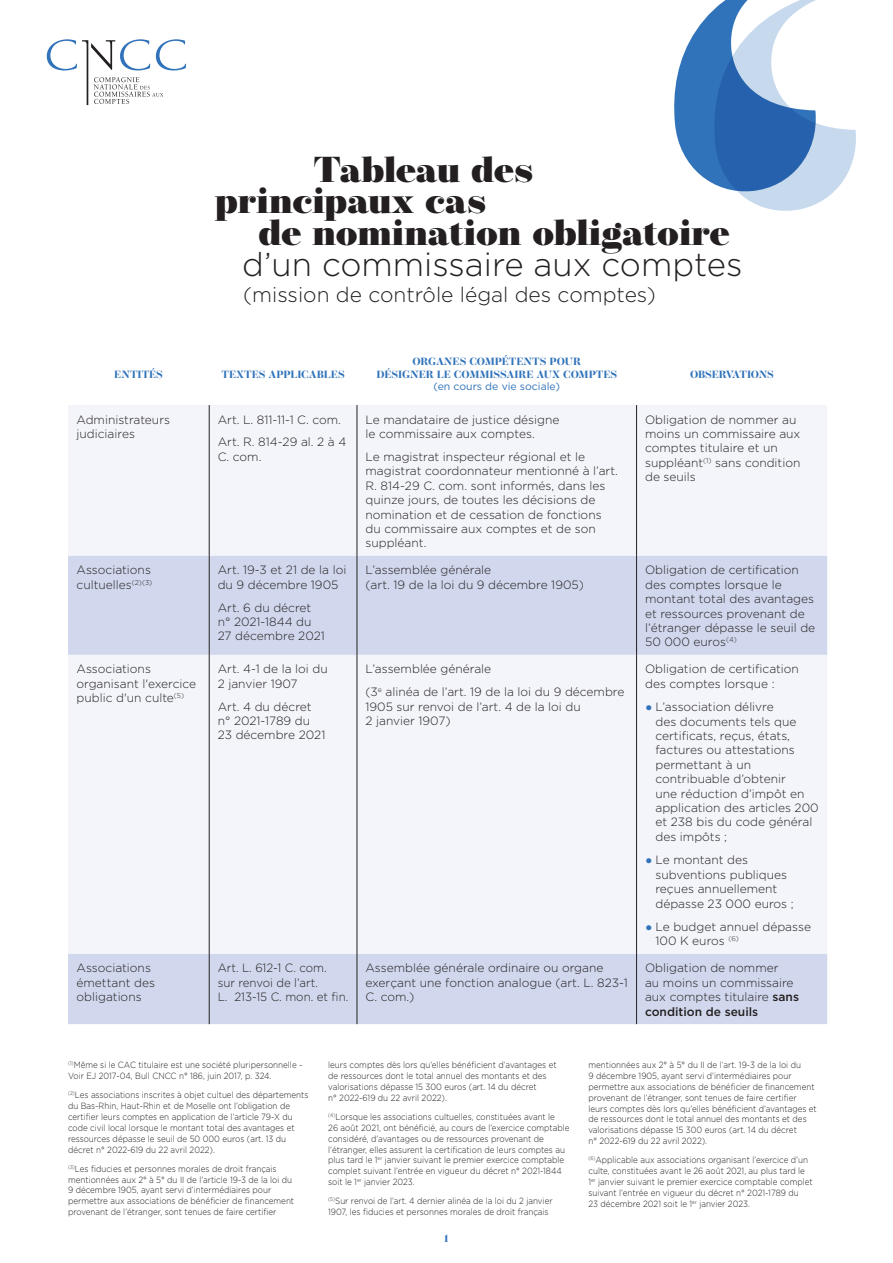
<style>
.page{position:relative;width:893px;height:1263px;background:#fff}
.page>*{position:absolute;margin:0;border:0;box-sizing:border-box;transform-origin:0 0}
.t1{font:900 36px/31.5px "Operetta 12";color:#231f20}
.t2{font:300 33px "Gotham";color:#231f20}
.t3{font:300 21px "Gotham";color:#231f20}
.t4{font:300 12px/14.4px "Gotham HTF";color:#231f20}
.t5{font:300 12px/14.4px "Gotham HTF";color:#231f20;scale:.96 1}
.t6{font:700 10.5px/12.6px "Operetta 12";color:#3073ba;text-align:center}
.t7{font:10.5px "Gotham";color:#3073ba}
.t8{font:300 9px/10.8px "Gotham HTF";color:#231f20;scale:.9 1}
.s1{font-family:"Gotham";font-weight:900;font-size:15px;color:#3073ba}
.s2{font-weight:500}
</style>
<div class="page">
<svg style="left:674px;top:0;width:182px;height:211px"></svg>
<div style="left:68px;top:405px;width:759px;height:151px;background:#f3f5fa"></div>
<svg style="left:68px;top:556px;width:759px;height:468px;fill:#f3f5fa"></svg>
<hr style="left:209px;top:556px;width:1px;height:99px;background:#231f20">
<hr style="left:357px;top:556px;width:1px;height:99px;background:#231f20">
<hr style="left:636px;top:556px;width:1px;height:99px;background:#231f20">
<hr style="left:209px;top:655px;width:1px;height:299px;background:#231f20">
<hr style="left:357px;top:655px;width:1px;height:299px;background:#231f20">
<hr style="left:636px;top:655px;width:1px;height:299px;background:#231f20">
<hr style="left:209px;top:954px;width:1px;height:70px;background:#231f20">
<hr style="left:357px;top:954px;width:1px;height:70px;background:#231f20">
<hr style="left:636px;top:954px;width:1px;height:70px;background:#231f20">
<hr style="left:209px;top:405px;width:1px;height:151px;background:#231f20">
<hr style="left:357px;top:405px;width:1px;height:151px;background:#231f20">
<hr style="left:636px;top:405px;width:1px;height:151px;background:#231f20">
<svg style="left:47px;top:39px;width:139px;height:66px"></svg>
<h1 class="t1" style="left:215px;top:154px;width:320px;text-indent:99px">Tableau des principaux cas</h1>
<h1 class="t1" style="left:259px;top:217px;width:473px">de nomination obligatoire</h1>
<h2 class="t2" style="left:242px;top:244px;width:502px">d’un commissaire aux comptes</h2>
<h3 class="t3" style="left:243px;top:281px;width:414px">(mission de contrôle légal des comptes)</h3>
<p class="t6" style="left:114px;top:368px;width:50px">ENTITÉS</p>
<p class="t6" style="left:222px;top:368px;width:125px">TEXTES APPLICABLES</p>
<h3 class="t4" style="left:77px;top:412px;width:95px">Administrateurs judiciaires</h3>
<h3 class="t4" style="left:218px;top:408px;width:130px;line-height:23px">Art. L. 811-11-1 C. com.<br>Art. R. 814-29 al. 2 à 4</h3>
<h3 class="t4" style="left:218px;top:449px;width:45px">C. com.</h3>
<h3 class="t4" style="left:77px;top:563px;width:77px">Associations cultuelles<sup>(2)(3)</sup></h3>
<h3 class="t4" style="left:218px;top:563px;width:130px">Art. 19-3 et 21 de la loi du 9 décembre 1905</h3>
<h3 class="t4" style="left:218px;top:600px;width:109px">Art. 6 du décret n° 2021-1844 du<br>27 décembre 2021</h3>
<h3 class="t4" style="left:77px;top:662px;width:121px">Associations organisant l'exercice public d'un culte<sup>(5)</sup></h3>
<h3 class="t4" style="left:218px;top:662px;width:112px">Art. 4-1 de la loi du<br>2 janvier 1907</h3>
<h3 class="t4" style="left:218px;top:699px;width:109px">Art. 4 du décret n° 2021-1789 du<br>23 décembre 2021</h3>
<p class="t6" style="left:376px;top:355px;width:242px">ORGANES COMPÉTENTS POUR<br>DÉSIGNER LE COMMISSAIRE AUX COMPTES</p>
<p class="t7" style="left:433px;top:380px;width:128px">(en cours de vie sociale)</p>
<h3 class="t4" style="left:365px;top:412px;width:196px">Le mandataire de justice désigne le commissaire aux comptes.</h3>
<p class="t4" style="left:365px;top:449px;width:254px">Le magistrat inspecteur régional et le magistrat coordonnateur mentionné à l’art.<br>R. 814-29 C. com. sont informés, dans les quinze jours, de toutes les décisions de nomination et de cessation de fonctions du commissaire aux comptes et de son suppléant.</p>
<p class="t6" style="left:690px;top:368px;width:85px">OBSERVATIONS</p>
<h3 class="t4" style="left:645px;top:412px;width:157px">Obligation de nommer au moins un commissaire aux comptes titulaire et un suppléant<sup>(1)</sup> sans condition de seuils</h3>
<h3 class="t4" style="left:365px;top:563px;width:220px">L’assemblée générale<br>(art. 19 de la loi du 9 décembre 1905)</h3>
<h3 class="t4" style="left:645px;top:563px;width:172px">Obligation de certification des comptes lorsque le montant total des avantages et ressources provenant de l’étranger dépasse le seuil de<br>50 000 euros<sup>(4)</sup></h3>
<h3 class="t4" style="left:365px;top:657px;width:260px;line-height:23px">L’assemblée générale<br>(3<sup>e</sup> alinéa de l’art. 19 de la loi du 9 décembre</h3>
<h3 class="t4" style="left:365px;top:699px;width:217px">1905 sur renvoi de l’art. 4 de la loi du<br>2 janvier 1907)</h3>
<h3 class="t4" style="left:645px;top:662px;width:155px">Obligation de certification des comptes lorsque :</h3>
<h3 class="t4" style="left:655px;top:700px;width:165px;text-indent:-10px"><span class="s1">•</span> L’association délivre<br>des documents tels que certificats, reçus, états, factures ou attestations permettant à un contribuable d’obtenir<br>une réduction d’impôt en application des articles 200 et 238 bis du code général des impôts ;</h3>
<h3 class="t4" style="left:655px;top:853px;width:140px;text-indent:-10px"><span class="s1">•</span> Le montant des subventions publiques reçues annuellement dépasse 23 000 euros ;</h3>
<h3 class="t4" style="left:655px;top:919px;width:157px;text-indent:-10px"><span class="s1">•</span> Le budget annuel dépasse<br>100 K euros <sup>(6)</sup></h3>
<h3 class="t4" style="left:77px;top:961px;width:80px">Associations émettant des obligations</h3>
<h3 class="t5" style="left:218px;top:961px;width:138px">Art. L. 612-1 C. com.<br>sur renvoi de l’art.<br>L. 213-15 C. mon. et fin.</h3>
<h3 class="t4" style="left:365px;top:961px;width:264px">Assemblée générale ordinaire ou organe exerçant une fonction analogue (art. L. 823-1<br>C. com.)</h3>
<h3 class="t4" style="left:645px;top:961px;width:155px">Obligation de nommer<br>au moins un commissaire aux comptes titulaire <span class="s2">sans condition de seuils</span></h3>
<p class="t8" style="left:68px;top:1060px;width:262px"><sup>(1)</sup>Même si le CAC titulaire est une société pluripersonnelle -<br>Voir EJ 2017-04, Bull CNCC n° 186, juin 2017, p. 324.</p>
<p class="t8" style="left:68px;top:1090px;width:269px"><sup>(2)</sup>Les associations inscrites à objet cultuel des départements du Bas-Rhin, Haut-Rhin et de Moselle ont l’obligation de certifier leurs comptes en application de l’article 79-X du code civil local lorsque le montant total des avantages et ressources dépasse le seuil de 50 000 euros (art. 13 du décret n° 2022-619 du 22 avril 2022).</p>
<p class="t8" style="left:68px;top:1163px;width:253px"><sup>(3)</sup>Les fiducies et personnes morales de droit français mentionnées aux 2° à 5° du II de l’article 19-3 de la loi du 9 décembre 1905, ayant servi d’intermédiaires pour permettre aux associations de bénéficier de financement provenant de l’étranger, sont tenues de faire certifier</p>
<p class="t8" style="left:328px;top:1060px;width:255px">leurs comptes dès lors qu’elles bénéficient d’avantages et de ressources dont le total annuel des montants et des valorisations dépasse 15 300 euros (art. 14 du décret<br>n° 2022-619 du 22 avril 2022).</p>
<p class="t8" style="left:328px;top:1111px;width:270px"><sup>(4)</sup>Lorsque les associations cultuelles, constituées avant le<br>26 août 2021, ont bénéficié, au cours de l’exercice comptable considéré, d’avantages ou de ressources provenant de l’étranger, elles assurent la certification de leurs comptes au plus tard le 1<sup>er</sup> janvier suivant le premier exercice comptable complet suivant l’entrée en vigueur du décret n° 2021-1844 soit le 1<sup>er</sup> janvier 2023.</p>
<p class="t8" style="left:328px;top:1195px;width:251px"><sup>(5)</sup>Sur renvoi de l’art. 4 dernier alinéa de la loi du 2 janvier<br>1907, les fiducies et personnes morales de droit français</p>
<p class="t6" style="left:444px;top:1232px;width:7px">1</p>
<p class="t8" style="left:588px;top:1060px;width:255px">mentionnées aux 2° à 5° du II de l’art. 19-3 de la loi du<br>9 décembre 1905, ayant servi d’intermédiaires pour permettre aux associations de bénéficier de financement provenant de l’étranger, sont tenues de faire certifier leurs comptes dès lors qu’elles bénéficient d’avantages et de ressources dont le total annuel des montants et des valorisations dépasse 15 300 euros (art. 14 du décret<br>n° 2022-619 du 22 avril 2022).</p>
<p class="t8" style="left:588px;top:1154px;width:251px"><sup>(6)</sup>Applicable aux associations organisant l’exercice d’un culte, constituées avant le 26 août 2021, au plus tard le 1<sup>er</sup> janvier suivant le premier exercice comptable complet suivant l’entrée en vigueur du décret n° 2021-1789 du<br>23 décembre 2021 soit le 1<sup>er</sup> janvier 2023.</p>
</div>
